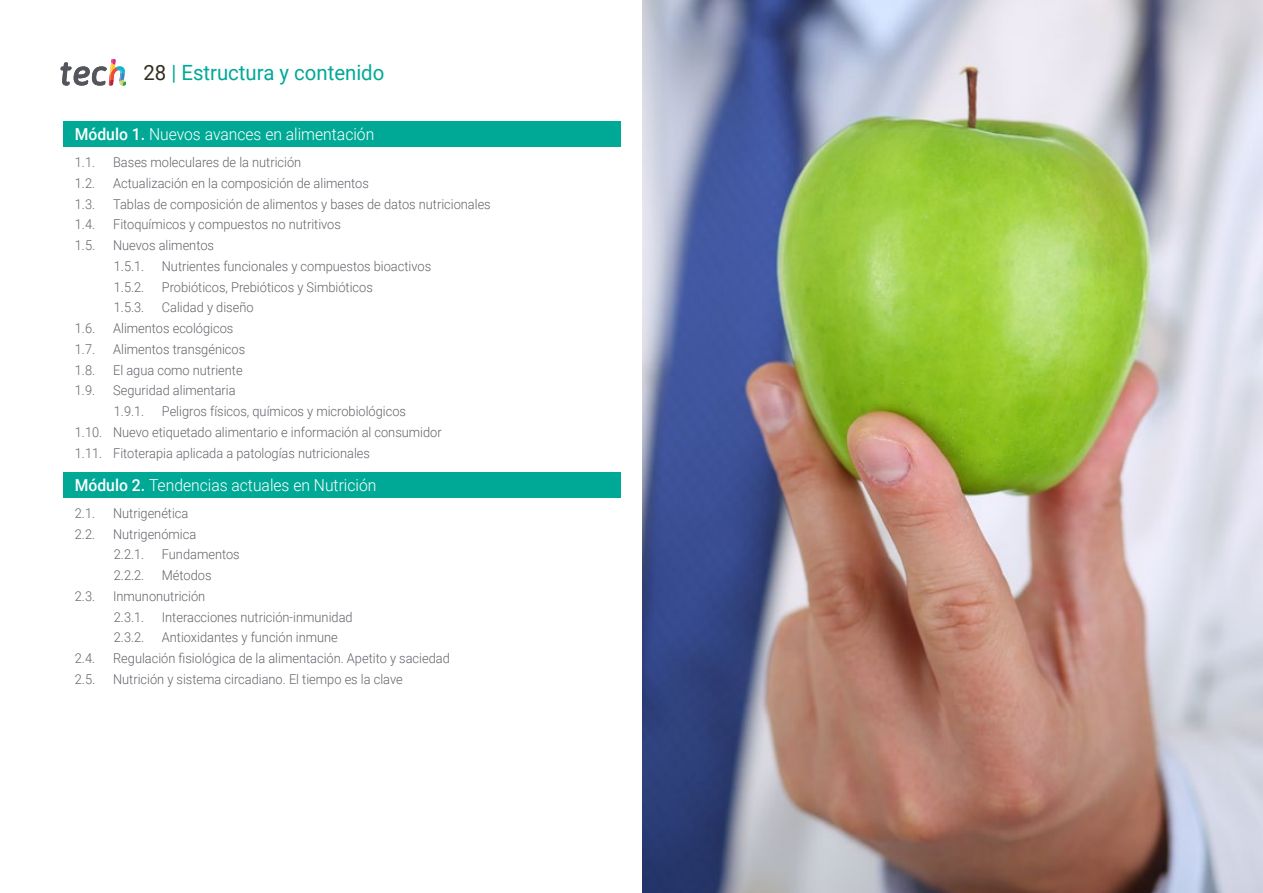
<style>
.page{position:relative;width:1263px;height:893px;background:#fff}
.page>*{position:absolute;margin:0;border:0;box-sizing:border-box;transform-origin:0 0}
.t1{font:21px "Roboto";color:#00a996}
.t2{font:300 16.5px "Roboto";color:#fff;scale:.95 1}
.t3{font:300 13.5px/20.7px "Roboto";color:#61646a;scale:.95 1}
.s1{color:#312e20}
.s2{font-weight:500}
</style>
<div class="page">
<img style="left:642px;top:0;width:621px;height:893px">
<div style="left:64px;top:121px;width:557px;height:25px;background:#00a996"></div>
<div style="left:64px;top:472px;width:557px;height:25px;background:#00a996"></div>
<svg style="left:61px;top:59px;width:65px;height:27px"></svg>
<h1 class="t1" style="left:144px;top:57px;width:242px"><span class="s1">28</span> | Estructura y contenido</h1>
<p class="t2" style="left:75px;top:123px;width:317px"><span class="s2">Módulo 1.</span> Nuevos avances en alimentación</p>
<p class="t3" style="left:75px;top:151px;width:23px">1.1.</p>
<p class="t3" style="left:113px;top:151px;width:200px">Bases moleculares de la nutrición</p>
<p class="t3" style="left:75px;top:172px;width:23px">1.2.</p>
<p class="t3" style="left:113px;top:172px;width:271px">Actualización en la composición de alimentos</p>
<p class="t3" style="left:75px;top:193px;width:23px">1.3.</p>
<p class="t3" style="left:113px;top:193px;width:399px">Tablas de composición de alimentos y bases de datos nutricionales</p>
<p class="t3" style="left:75px;top:214px;width:23px">1.4.</p>
<p class="t3" style="left:113px;top:214px;width:241px">Fitoquímicos y compuestos no nutritivos</p>
<p class="t3" style="left:75px;top:234px;width:23px">1.5.</p>
<p class="t3" style="left:113px;top:234px;width:108px">Nuevos alimentos<br>1.5.1.</p>
<p class="t3" style="left:162px;top:255px;width:285px">Nutrientes funcionales y compuestos bioactivos</p>
<p class="t3" style="left:114px;top:276px;width:34px">1.5.2.</p>
<p class="t3" style="left:162px;top:276px;width:224px">Probióticos, Prebióticos y Simbióticos</p>
<p class="t3" style="left:114px;top:297px;width:34px">1.5.3.</p>
<p class="t3" style="left:162px;top:297px;width:98px">Calidad y diseño</p>
<p class="t3" style="left:75px;top:317px;width:23px">1.6.</p>
<p class="t3" style="left:113px;top:317px;width:128px">Alimentos ecológicos</p>
<p class="t3" style="left:75px;top:338px;width:23px">1.7.</p>
<p class="t3" style="left:113px;top:338px;width:141px">Alimentos transgénicos</p>
<p class="t3" style="left:75px;top:359px;width:23px">1.8.</p>
<p class="t3" style="left:113px;top:359px;width:138px">El agua como nutriente</p>
<p class="t3" style="left:75px;top:380px;width:23px">1.9.</p>
<p class="t3" style="left:113px;top:380px;width:130px">Seguridad alimentaria<br>1.9.1.</p>
<p class="t3" style="left:75px;top:400px;width:388px;text-indent:87px">Peligros físicos, químicos y microbiológicos<br>1.10. Nuevo etiquetado alimentario e información al consumidor<br>1.11. Fitoterapia aplicada a patologías nutricionales</p>
<p class="t2" style="left:75px;top:473px;width:319px"><span class="s2">Módulo 2.</span> Tendencias actuales en Nutrición</p>
<p class="t3" style="left:75px;top:502px;width:23px">2.1.</p>
<p class="t3" style="left:113px;top:502px;width:81px">Nutrigenética</p>
<p class="t3" style="left:75px;top:523px;width:23px">2.2.</p>
<p class="t3" style="left:113px;top:523px;width:89px">Nutrigenómica<br>2.2.1.</p>
<p class="t3" style="left:162px;top:544px;width:83px">Fundamentos</p>
<p class="t3" style="left:114px;top:564px;width:34px">2.2.2.</p>
<p class="t3" style="left:162px;top:564px;width:54px">Métodos</p>
<p class="t3" style="left:75px;top:585px;width:23px">2.3.</p>
<p class="t3" style="left:113px;top:585px;width:99px">Inmunonutrición<br>2.3.1.</p>
<p class="t3" style="left:162px;top:606px;width:202px">Interacciones nutrición-inmunidad</p>
<p class="t3" style="left:114px;top:627px;width:34px">2.3.2.</p>
<p class="t3" style="left:162px;top:627px;width:187px">Antioxidantes y función inmune</p>
<p class="t3" style="left:75px;top:647px;width:23px">2.4.</p>
<p class="t3" style="left:113px;top:647px;width:356px">Regulación fisiológica de la alimentación. Apetito y saciedad</p>
<p class="t3" style="left:75px;top:668px;width:23px">2.5.</p>
<p class="t3" style="left:113px;top:668px;width:306px">Nutrición y sistema circadiano. El tiempo es la clave</p>
</div>
